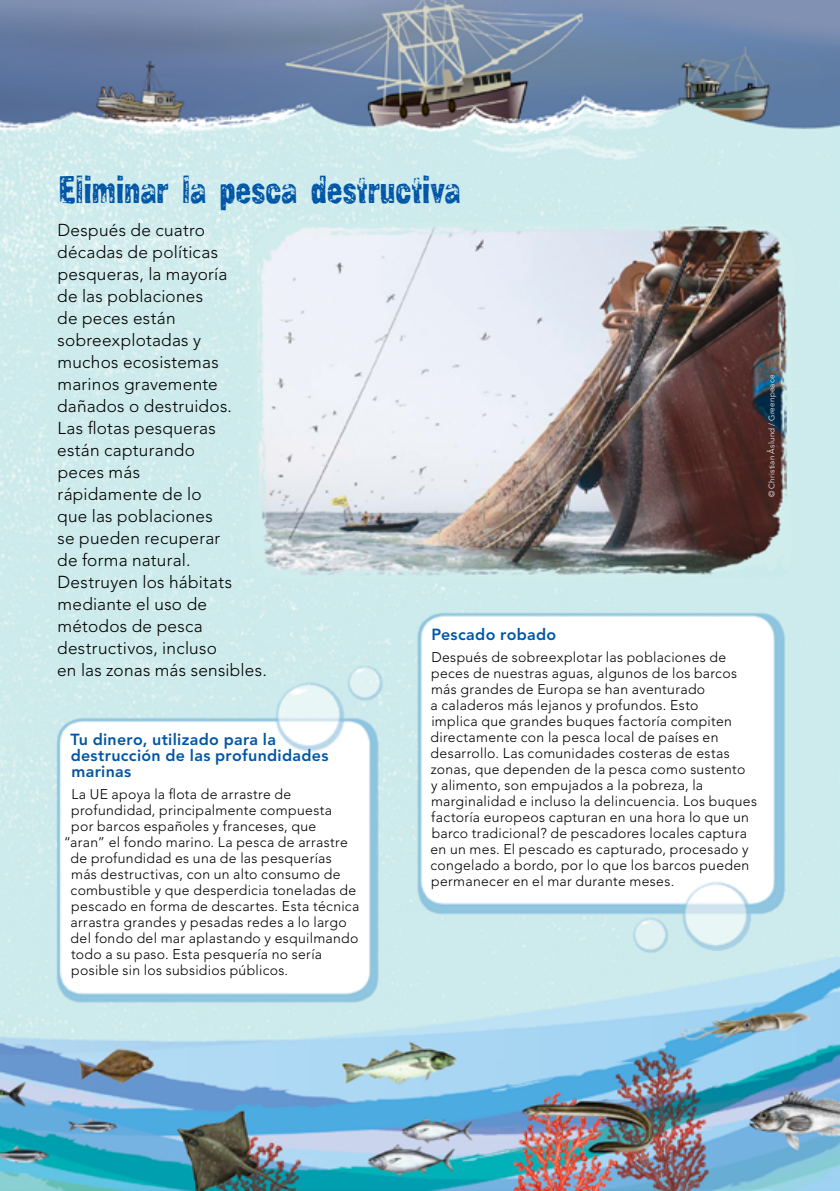
<style>
.page{position:relative;width:840px;height:1191px;background:#fff}
.page>*{position:absolute;margin:0;border:0;box-sizing:border-box;transform-origin:0 0}
.t1{font:40px "Raw Normal";color:#0056a7}
.t2{font:300 17.2px/22px "Avenir LT Std";letter-spacing:.015em;color:#000}
.t3{font:800 16px/16px "Avenir LT Std";letter-spacing:.02em;color:#0056a7}
.t4{font:300 14px/16px "Avenir LT Std";letter-spacing:.025em;color:#000}
.t5{font:300 8px "Avenir LT Std";letter-spacing:.025em;color:#fff}
</style>
<div class="page">
<img style="left:0;top:0;width:839px;height:1191px">
<h1 class="t1" style="left:59px;top:169px;width:403px">Eliminar la pesca destructiva</h1>
<p class="t2" style="left:57px;top:219px;width:211px">Después de cuatro décadas de políticas pesqueras, la mayoría<br>de las poblaciones<br>de peces están sobreexplotadas y<br>muchos ecosistemas marinos gravemente dañados o destruidos.<br>Las flotas pesqueras<br>están capturando<br>peces más<br>rápidamente de lo<br>que las poblaciones<br>se pueden recuperar<br>de forma natural.<br>Destruyen los hábitats mediante el uso de métodos de pesca destructivos, incluso<br>en las zonas más sensibles.</p>
<p class="t3" style="left:431px;top:626px;width:126px">Pescado robado</p>
<p class="t4" style="left:430px;top:649px;width:328px">Después de sobreexplotar las poblaciones de peces de nuestras aguas, algunos de los barcos más grandes de Europa se han aventurado<br>a caladeros más lejanos y profundos. Esto<br>implica que grandes buques factoría compiten directamente con la pesca local de países en desarrollo. Las comunidades costeras de estas zonas, que dependen de la pesca como sustento<br>y alimento, son empujados a la pobreza, la marginalidad e incluso la delincuencia. Los buques factoría europeos capturan en una hora lo que un barco tradicional? de pescadores locales captura en un mes. El pescado es capturado, procesado y congelado a bordo, por lo que los barcos pueden permanecer en el mar durante meses.</p>
<p class="t3" style="left:70px;top:732px;width:259px">Tu dinero, utilizado para la destrucción de las profundidades marinas</p>
<p class="t4" style="left:71px;top:786px;width:221px">La UE apoya la flota de arrastre de</p>
<p class="t4" style="left:71px;top:802px;width:262px">profundidad, principalmente compuesta</p>
<p class="t4" style="left:71px;top:818px;width:246px">por barcos españoles y franceses, que</p>
<p class="t4" style="left:64px;top:834px;width:285px">“aran” el fondo marino. La pesca de arrastre</p>
<p class="t4" style="left:71px;top:850px;width:262px">de profundidad es una de las pesquerías</p>
<p class="t4" style="left:71px;top:866px;width:270px">más destructivas, con un alto consumo de</p>
<p class="t4" style="left:71px;top:882px;width:287px">combustible y que desperdicia toneladas de</p>
<p class="t4" style="left:71px;top:898px;width:289px">pescado en forma de descartes. Esta técnica</p>
<p class="t4" style="left:70px;top:914px;width:277px">arrastra grandes y pesadas redes a lo largo</p>
<p class="t4" style="left:71px;top:930px;width:289px">del fondo del mar aplastando y esquilmando</p>
<p class="t4" style="left:71px;top:946px;width:252px">todo a su paso. Esta pesquería no sería</p>
<p class="t4" style="left:71px;top:962px;width:218px">posible sin los subsidios públicos.</p>
<p class="t5" style="left:766px;top:497px;width:124px;rotate:-90deg">© Christian Åslund / Greenpeace</p>
</div>
